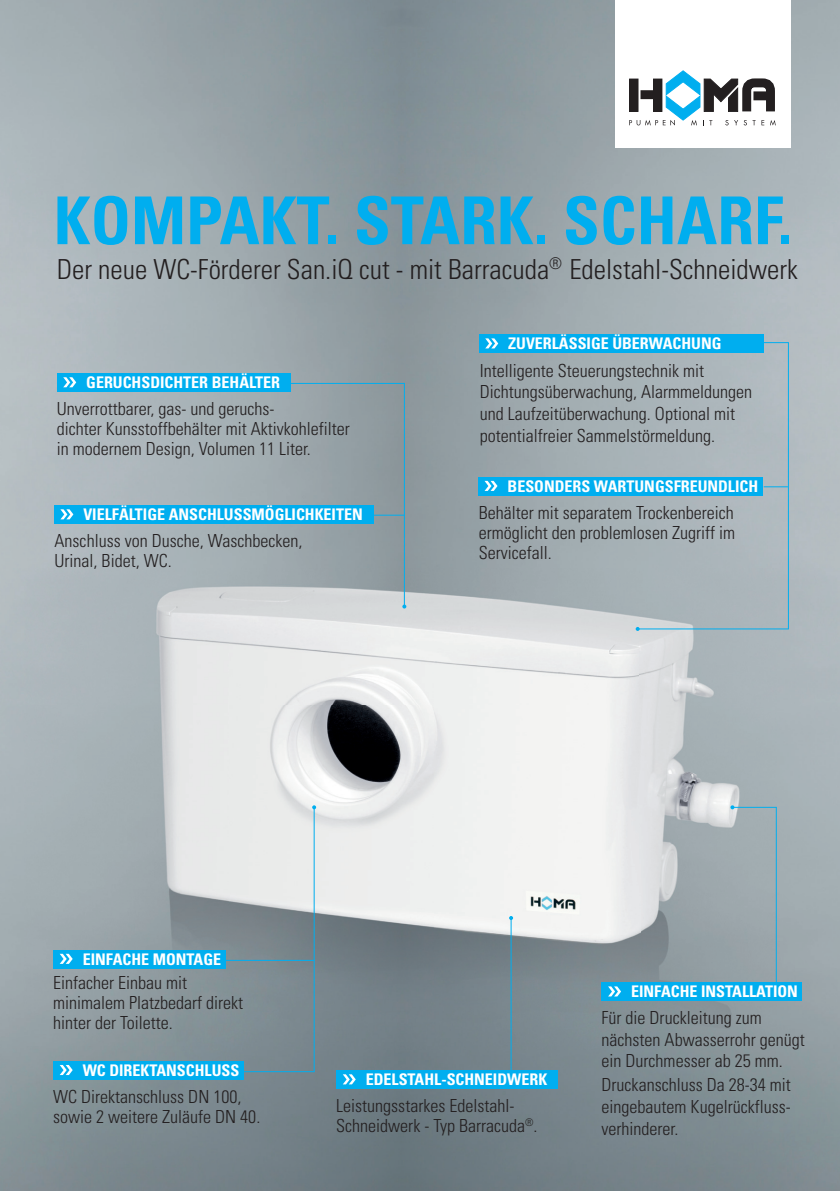
<style>
.page{position:relative;width:840px;height:1191px;background:#fff}
.page>*{position:absolute;margin:0;border:0;box-sizing:border-box;transform-origin:0 0}
.t1{font:700 condensed 66px "Univers";color:#00aeef}
.t2{font:300 condensed 27.6px "Univers";color:#231f20}
.t3{font:300 condensed 18px/20px "Univers";color:#231f20}
.t4{font:700 condensed 16px "Univers";color:#fff}
</style>
<div class="page">
<img style="left:0;top:0;width:839px;height:1191px">
<img style="left:24px;top:568px;width:752px;height:481px">
<div style="left:614px;top:0;width:176px;height:148px;background:#fff"></div>
<svg style="left:629px;top:71px;width:147px;height:54px"></svg>
<div style="left:478px;top:477px;width:284px;height:19px;background:#00aeef"></div>
<svg style="left:484px;top:481px;width:13px;height:10px"></svg>
<div style="left:336px;top:1070px;width:221px;height:19px;background:#00aeef"></div>
<svg style="left:343px;top:1074px;width:12px;height:10px"></svg>
<div style="left:57px;top:373px;width:233px;height:19px;background:#00aeef"></div>
<svg style="left:63px;top:377px;width:13px;height:10px"></svg>
<div style="left:478px;top:334px;width:285px;height:19px;background:#00aeef"></div>
<svg style="left:485px;top:338px;width:13px;height:10px"></svg>
<div style="left:53px;top:950px;width:172px;height:18px;background:#00aeef"></div>
<svg style="left:60px;top:953px;width:13px;height:11px"></svg>
<div style="left:53px;top:1061px;width:191px;height:18px;background:#00aeef"></div>
<svg style="left:60px;top:1065px;width:13px;height:10px"></svg>
<div style="left:54px;top:505px;width:319px;height:19px;background:#00aeef"></div>
<svg style="left:60px;top:509px;width:13px;height:10px"></svg>
<hr style="left:403px;top:383px;width:1px;height:223px;background:#00aeef">
<svg style="left:402px;top:604px;width:4px;height:4px"></svg>
<hr style="left:732px;top:807px;width:44px;height:1px;background:#00aeef">
<svg style="left:730px;top:805px;width:4px;height:4px"></svg>
<hr style="left:775px;top:807px;width:1px;height:182px;background:#00aeef">
<hr style="left:225px;top:960px;width:89px;height:1px;background:#00aeef">
<hr style="left:313px;top:807px;width:1px;height:265px;background:#00aeef">
<svg style="left:312px;top:805px;width:4px;height:4px"></svg>
<hr style="left:510px;top:918px;width:1px;height:153px;background:#00aeef">
<svg style="left:509px;top:916px;width:4px;height:4px"></svg>
<hr style="left:787px;top:342px;width:1px;height:287px;background:#00aeef">
<hr style="left:637px;top:628px;width:151px;height:1px;background:#00aeef">
<svg style="left:635px;top:627px;width:4px;height:4px"></svg>
<div style="left:601px;top:982px;width:200px;height:19px;background:#00aeef"></div>
<svg style="left:608px;top:986px;width:12px;height:10px"></svg>
<hr style="left:243px;top:1071px;width:71px;height:1px;background:#00aeef">
<hr style="left:283px;top:383px;width:121px;height:1px;background:#00aeef">
<svg style="left:763px;top:486px;width:24px;height:1px"></svg>
<svg style="left:763px;top:342px;width:24px;height:1px"></svg>
<hr style="left:373px;top:514px;width:31px;height:1px;background:#00aeef">
<h1 class="t1" style="left:54px;top:180px;width:739px">KOMPAKT. STARK. SCHARF.</h1>
<h2 class="t2" style="left:57px;top:252px;width:742px">Der neue WC-Förderer San.iQ cut - mit Barracuda<sup>®</sup> Edelstahl-Schneidwerk</h2>
<p class="t4" style="left:508px;top:334px;width:215px">ZUVERLÄSSIGE ÜBERWACHUNG</p>
<p class="t4" style="left:86px;top:372px;width:195px">GERUCHSDICHTER BEHÄLTER</p>
<p class="t3" style="left:479px;top:360px;width:273px;line-height:21.6px">Intelligente Steuerungstechnik mit Dichtungsüberwachung, Alarmmeldungen und Laufzeitüberwachung. Optional mit potentialfreier Sammelstörmeldung.</p>
<p class="t3" style="left:57px;top:399px;width:294px">Unverrottbarer, gas- und geruchs-<br>dichter Kunsstoffbehälter mit Aktivkohlefilter in modernem Design, Volumen 11 Liter.</p>
<p class="t4" style="left:83px;top:504px;width:281px">VIELFÄLTIGE ANSCHLUSSMÖGLICHKEITEN</p>
<p class="t3" style="left:55px;top:531px;width:249px">Anschluss von Dusche, Waschbecken,<br>Urinal, Bidet, WC.</p>
<p class="t4" style="left:507px;top:476px;width:252px">BESONDERS WARTUNGSFREUNDLICH</p>
<p class="t3" style="left:478px;top:503px;width:257px;text-align:justify">Behälter mit separatem Trockenbereich ermöglicht den problemlosen Zugriff im Servicefall.</p>
<p class="t4" style="left:83px;top:949px;width:140px">EINFACHE MONTAGE</p>
<p class="t3" style="left:53px;top:972px;width:191px">Einfacher Einbau mit minimalem Platzbedarf direkt hinter der Toilette.</p>
<p class="t4" style="left:83px;top:1060px;width:158px">WC DIREKTANSCHLUSS</p>
<p class="t3" style="left:53px;top:1086px;width:208px">WC Direktanschluss DN 100, sowie 2 weitere Zuläufe DN 40.</p>
<p class="t4" style="left:365px;top:1069px;width:183px">EDELSTAHL-SCHNEIDWERK</p>
<p class="t3" style="left:336px;top:1095px;width:203px">Leistungsstarkes Edelstahl-<br>Schneidwerk - Typ Barracuda<sup>®</sup>.</p>
<p class="t4" style="left:630px;top:981px;width:168px">EINFACHE INSTALLATION</p>
<p class="t3" style="left:601px;top:1007px;width:204px;line-height:21.6px">Für die Druckleitung zum nächsten Abwasserrohr genügt ein Durchmesser ab 25 mm.</p>
<p class="t3" style="left:601px;top:1074px;width:190px;line-height:21.6px;text-align:justify">Druckanschluss Da 28-34 mit eingebautem Kugelrückfluss&shy;verhinderer.</p>
</div>
